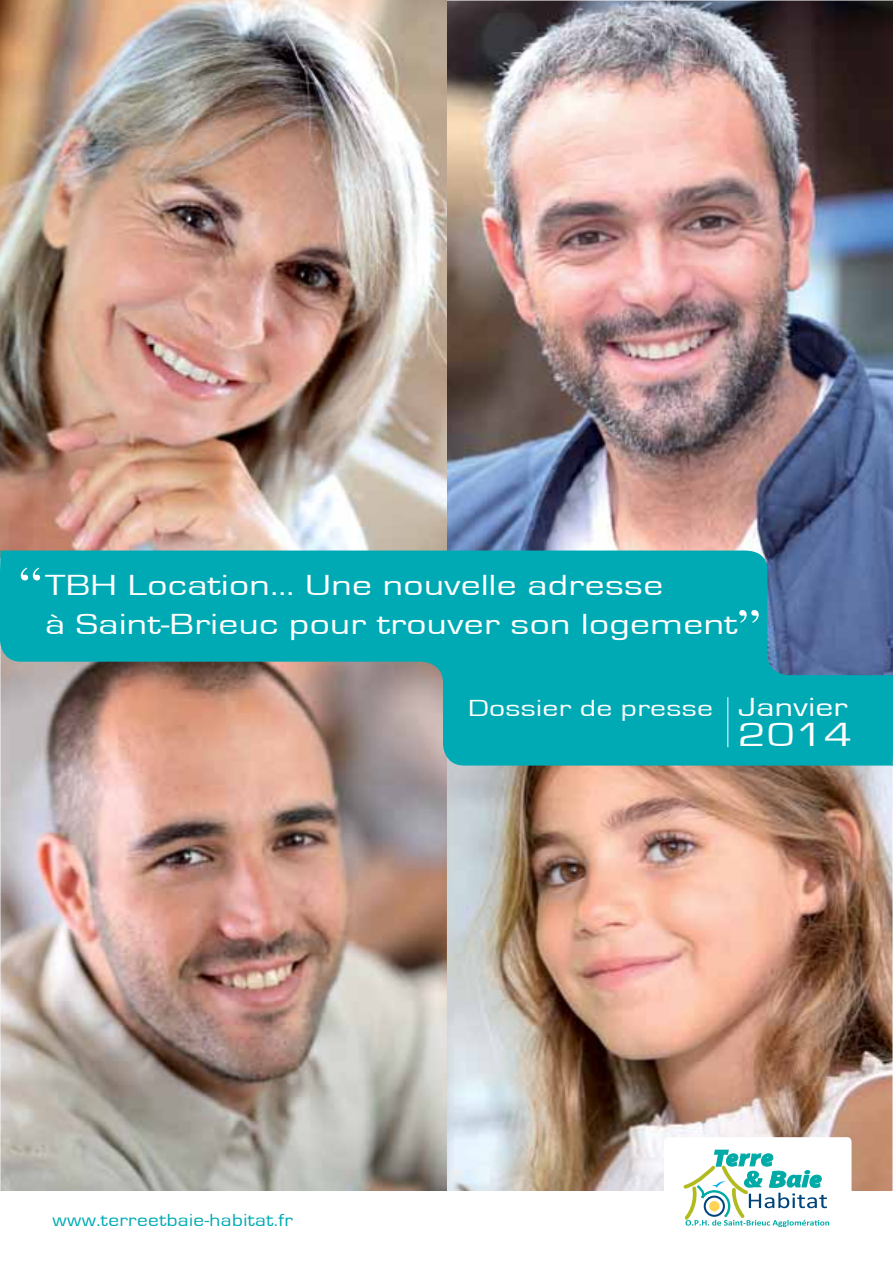
<style>
.page{position:relative;width:893px;height:1263px;background:#fff}
.page>*{position:absolute;margin:0;border:0;box-sizing:border-box;transform-origin:0 0}
.t1{font:52.5px "Times";color:#fff}
.t2{font:34.5px "Eurostile";color:#fff;scale:1.32 1}
.t3{font:30px/39px "Eurostile";letter-spacing:.01em;color:#fff;scale:1.32 1}
.t4{font:27px "Eurostile";letter-spacing:.01em;color:#fff;scale:1.32 1}
.t5{font:24px "Eurostile";letter-spacing:.01em;color:#fff;scale:1.32 1}
.t6{font:18px "Eurostile";letter-spacing:.02em;color:#00aab5;scale:1.18 1}
.s1{font-family:"Times";font-size:52.5px}
</style>
<div class="page">
<img style="left:447px;top:1px;width:446px;height:765px">
<img style="left:447px;top:765px;width:445px;height:426px">
<img style="left:0;top:765px;width:447px;height:426px">
<img style="left:0;top:1px;width:447px;height:549px">
<svg style="left:0;top:550px;width:893px;height:215px;background:#33a0a8"></svg>
<div style="left:664px;top:1137px;width:187px;height:105px;background:#fff;border-radius:4px"></div>
<svg style="left:683px;top:1149px;width:146px;height:78px"></svg>
<hr style="left:727px;top:697px;width:1px;height:50px;background:#fff">
<h1 class="t1" style="left:19px;top:536px;width:25px">“</h1>
<p class="t3" style="left:45px;top:566px;width:544px">TBH Location... Une nouvelle adresse<br>à Saint-Brieuc pour trouver son logement<span class="s1">”</span></p>
<p class="t5" style="left:468px;top:695px;width:187px">dossier de presse</p>
<p class="t4" style="left:738px;top:693px;width:85px">Janvier</p>
<p class="t2" style="left:738px;top:716px;width:88px">2014</p>
<p class="t6" style="left:52px;top:1210px;width:205px">www.terreetbaie-habitat.fr</p>
</div>
